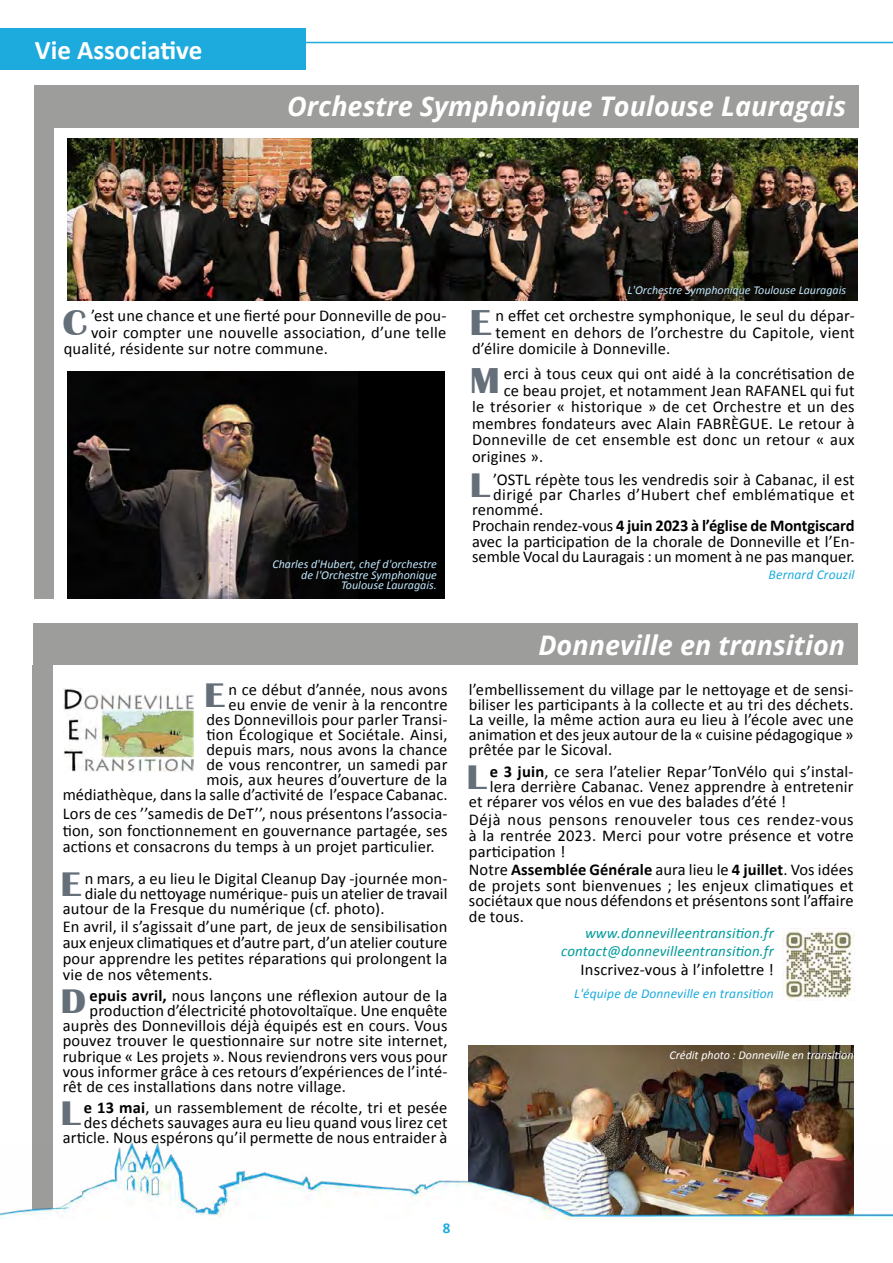
<style>
.page{position:relative;width:893px;height:1263px;background:#fff}
.page>*{position:absolute;margin:0;border:0;box-sizing:border-box;transform-origin:0 0}
.Lettrines_espacées{font:700 37.2px "Britannic";color:#656f7a;scale:1.11 1}
.Titre_Infos{font:italic 700 27px "Open Sans";color:#fff}
.Rubrique_D{font:700 27px "Calibri";color:#fff}
.Lettrines{font:16.5px/15px "Calibri";letter-spacing:.01em;color:#000;text-align:right}
.Articles{font:16.5px/15.8px "Calibri";letter-spacing:.005em;color:#000;text-align:justify}
.Lettrines_espacées-2{font:16.5px "Calibri";letter-spacing:.01em;color:#000}
.Articles_espacés{font:16.5px/16.5px "Calibri";letter-spacing:.01em;color:#000;text-align:justify}
.Articles-2{font:italic 15px "Calibri";letter-spacing:.01em;color:#009a9b}
.t1{font:700 15px "Calibri";color:#1daadd}
.Auteur{font:italic 13.5px "Calibri";letter-spacing:.01em;color:#1daadd}
.Légendes{font:italic 12px/10.5px "Calibri";color:#c2e6fb;text-align:right}
.Légendes-2{font:italic 12px "Calibri";color:#fff}
.s1{font-family:"Britannic";font-weight:700;font-size:35.1px;color:#656f7a}
.s2{font-weight:700}
</style>
<div class="page">
<div style="left:33px;top:623px;width:825px;height:43px;background:#9d9d9c"></div>
<img style="left:64px;top:689px;width:130px;height:82px">
<img style="left:469px;top:1046px;width:385px;height:97px">
<svg style="left:34px;top:127px;width:825px;height:471px"></svg>
<div style="left:34px;top:85px;width:825px;height:42px;background:#9d9d9c"></div>
<div style="left:67px;top:371px;width:378px;height:228px;background:#000"></div>
<img style="left:67px;top:392px;width:282px;height:207px">
<img style="left:782px;top:928px;width:73px;height:72px">
<img style="left:67px;top:139px;width:790px;height:161px">
<img style="left:0;top:1143px;width:893px;height:77px">
<hr style="left:0;top:42px;width:893px;height:1px;background:#1daadd">
<div style="left:0;top:28px;width:306px;height:41px;background:#1daadd"></div>
<p class="Rubrique_D" style="left:35px;top:33px;width:169px">Vie Associative</p>
<p class="Titre_Infos" style="left:287px;top:88px;width:560px">Orchestre Symphonique Toulouse Lauragais</p>
<p class="Légendes" style="left:627px;top:284px;width:220px">L'Orchestre Symphonique Toulouse Lauragais</p>
<p class="Lettrines_espacées" style="left:63px;top:302px;width:24px">C</p>
<p class="Lettrines_espacées-2" style="left:91px;top:305px;width:357px">’est une chance et une fierté pour Donneville de pou-</p>
<p class="Lettrines_espacées-2" style="left:91px;top:322px;width:357px">voir compter une nouvelle association, d’une telle</p>
<p class="Lettrines_espacées-2" style="left:64px;top:338px;width:266px">qualité, résidente sur notre commune.</p>
<p class="Légendes" style="left:272px;top:559px;width:166px">Charles d'Hubert, chef d'orchestre de l'Orchestre Symphonique<br>Toulouse Lauragais.</p>
<p class="Lettrines" style="left:63px;top:682px;width:386px"><span class="s1">E</span> n ce début d’année, nous avons<br>eu envie de venir à la rencontre<br>des Donnevillois pour parler Transi-<br>tion Écologique et Sociétale. Ainsi,<br>depuis mars, nous avons la chance<br>de vous rencontrer, un samedi par<br>mois, aux heures d’ouverture de la<br>médiathèque, dans la salle d’activité de l’espace Cabanac.</p>
<p class="Articles_espacés" style="left:63px;top:805px;width:386px">Lors de ces ’’samedis de DeT’’, nous présentons l’associa&shy;tion, son fonctionnement en gouvernance partagée, ses actions et consacrons du temps à un projet particulier.</p>
<p class="Lettrines" style="left:60px;top:871px;width:389px"><span class="s1">E</span> n mars, a eu lieu le Digital Cleanup Day -journée mon-</p>
<p class="Lettrines" style="left:85px;top:886px;width:364px">diale du nettoyage numérique- puis un atelier de travail</p>
<p class="Lettrines" style="left:63px;top:901px;width:323px">autour de la Fresque du numérique (cf. photo).</p>
<p class="Articles" style="left:63px;top:919px;width:386px">En avril, il s’agissait d’une part, de jeux de sensibilisation aux enjeux climatiques et d’autre part, d’un atelier couture pour apprendre les petites réparations qui prolongent la vie de nos vêtements.</p>
<p class="Lettrines" style="left:60px;top:988px;width:389px"><span class="s1">D</span> <span class="s2">epuis avril,</span> nous lançons une réflexion autour de la</p>
<p class="Lettrines" style="left:90px;top:1003px;width:359px">production d’électricité photovoltaïque. Une enquête</p>
<p class="Lettrines" style="left:63px;top:1018px;width:386px">auprès des Donnevillois déjà équipés est en cours. Vous</p>
<p class="Lettrines" style="left:63px;top:1033px;width:386px">pouvez trouver le questionnaire sur notre site internet,</p>
<p class="Lettrines" style="left:63px;top:1048px;width:386px">rubrique « Les projets ». Nous reviendrons vers vous pour</p>
<p class="Lettrines" style="left:63px;top:1063px;width:386px">vous informer grâce à ces retours d’expériences de l’inté-</p>
<p class="Lettrines" style="left:63px;top:1078px;width:285px">rêt de ces installations dans notre village.</p>
<p class="Lettrines" style="left:60px;top:1100px;width:389px"><span class="s1">L</span> <span class="s2">e 13 mai</span>, un rassemblement de récolte, tri et pesée des déchets sauvages aura eu lieu quand vous lirez cet article. Nous espérons qu’il permette de nous entraider à</p>
<p class="Lettrines_espacées" style="left:470px;top:301px;width:21px">E</p>
<p class="Lettrines_espacées-2" style="left:495px;top:305px;width:361px">n effet cet orchestre symphonique, le seul du dépar-</p>
<p class="Lettrines_espacées-2" style="left:495px;top:322px;width:361px">tement en dehors de l’orchestre du Capitole, vient</p>
<p class="Lettrines_espacées-2" style="left:472px;top:338px;width:200px">d’élire domicile à Donneville.</p>
<p class="Lettrines_espacées" style="left:470px;top:359px;width:29px">M</p>
<p class="Lettrines_espacées-2" style="left:504px;top:363px;width:352px">erci à tous ceux qui ont aidé à la concrétisation de</p>
<p class="Lettrines_espacées-2" style="left:504px;top:380px;width:352px">ce beau projet, et notamment Jean RAFANEL qui fut</p>
<p class="Lettrines_espacées-2" style="left:472px;top:396px;width:384px">le trésorier « historique » de cet Orchestre et un des</p>
<p class="Lettrines_espacées-2" style="left:472px;top:413px;width:384px">membres fondateurs avec Alain FABRÈGUE. Le retour à</p>
<p class="Lettrines_espacées-2" style="left:472px;top:429px;width:384px">Donneville de cet ensemble est donc un retour « aux</p>
<p class="Lettrines_espacées-2" style="left:472px;top:446px;width:73px">origines ».</p>
<p class="Lettrines" style="left:470px;top:472px;width:386px"><span class="s1">L</span> ’OSTL répète tous les vendredis soir à Cabanac, il est</p>
<p class="Lettrines" style="left:493px;top:487px;width:363px">dirigé par Charles d’Hubert chef emblématique et</p>
<p class="Lettrines" style="left:472px;top:502px;width:73px">renommé.</p>
<p class="Articles" style="left:472px;top:517px;width:384px">Prochain rendez-vous <span class="s2">4 juin 2023 à l’église de Montgiscard </span>avec la participation de la chorale de Donneville et l’En&shy;semble Vocal du Lauragais : un moment à ne pas manquer.</p>
<p class="Auteur" style="left:769px;top:565px;width:88px">Bernard Crouzil</p>
<p class="Titre_Infos" style="left:538px;top:626px;width:308px">Donneville en transition</p>
<p class="Lettrines" style="left:469px;top:682px;width:386px;text-align:justify">l’embellissement du village par le nettoyage et de sensi&shy;biliser les participants à la collecte et au tri des déchets.<br>La veille, la même action aura eu lieu à l’école avec une animation et des jeux autour de la « cuisine pédagogique » prêtée par le Sicoval.</p>
<p class="Lettrines" style="left:467px;top:764px;width:389px"><span class="s1">L</span> <span class="s2">e 3 juin</span>, ce sera l’atelier Repar’TonVélo qui s’instal-</p>
<p class="Lettrines" style="left:490px;top:779px;width:365px">lera derrière Cabanac. Venez apprendre à entretenir</p>
<p class="Lettrines" style="left:469px;top:794px;width:319px">et réparer vos vélos en vue des balades d’été !</p>
<p class="Articles" style="left:469px;top:812px;width:386px">Déjà nous pensons renouveler tous ces rendez-vous à la rentrée 2023. Merci pour votre présence et votre participation !</p>
<p class="Articles" style="left:469px;top:862px;width:386px">Notre <span class="s2">Assemblée Générale</span> aura lieu le <span class="s2">4 juillet</span>. Vos idées de projets sont bienvenues ; les enjeux climatiques et sociétaux que nous défendons et présentons sont l’affaire de tous.</p>
<p class="Articles-2" style="left:585px;top:923px;width:190px">www.donnevilleentransition.fr</p>
<p class="Articles-2" style="left:561px;top:941px;width:214px">contact@donnevilleentransition.fr</p>
<p class="Articles" style="left:580px;top:961px;width:195px">Inscrivez-vous à l’infolettre !</p>
<p class="Auteur" style="left:574px;top:984px;width:201px">L'équipe de Donneville en transition</p>
<p class="Légendes-2" style="left:670px;top:1047px;width:186px">Crédit photo : Donneville en transition</p>
<p class="t1" style="left:443px;top:1218px;width:9px">8</p>
</div>
